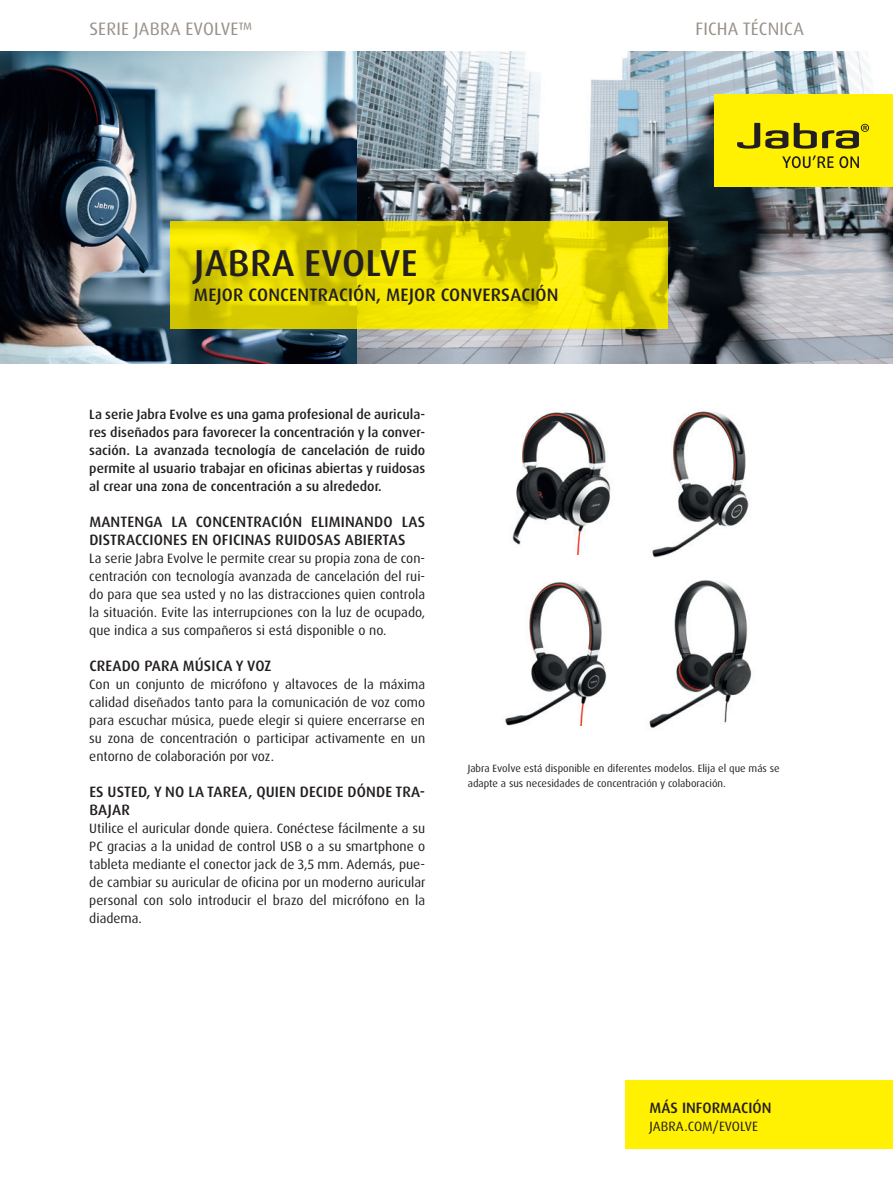
<style>
.page{position:relative;width:893px;height:1187px;background:#fff}
.page>*{position:absolute;margin:0;border:0;box-sizing:border-box;transform-origin:0 0}
.t1{font:500 37.5px "Dax Pro";letter-spacing:.01em;color:#231f20}
.t2{font:500 18px "Dax Pro";letter-spacing:.01em;color:#231f20}
.t3{font:18px "Dax Pro";letter-spacing:.01em;color:#989189}
.t4{font:500 15px/18px "Dax Pro";letter-spacing:.01em;color:#231f20}
.t5{font:13.5px/18px "Dax Pro";color:#231f20;text-align:justify}
.t6{font:500 13.5px/18px "Dax Pro";color:#231f20;text-align:justify}
.t7{font:10.5px/15px "Dax Pro";color:#231f20}
</style>
<div class="page">
<img style="left:0;top:51px;width:893px;height:313px">
<svg style="left:170px;top:221px;width:498px;height:107px;background:#e2d600"></svg>
<div style="left:714px;top:94px;width:179px;height:93px;background:#fff101"></div>
<svg style="left:737px;top:123px;width:51px;height:26px"></svg>
<svg style="left:794px;top:123px;width:75px;height:26px"></svg>
<svg style="left:782px;top:155px;width:51px;height:13px"></svg>
<svg style="left:839px;top:156px;width:20px;height:12px"></svg>
<div style="left:626px;top:1080px;width:267px;height:68px;background:#fff101"></div>
<img style="left:652px;top:411px;width:97px;height:147px">
<img style="left:512px;top:412px;width:99px;height:142px">
<img style="left:505px;top:582px;width:102px;height:143px">
<img style="left:649px;top:580px;width:103px;height:148px">
<h2 class="t3" style="left:89px;top:18px;width:165px">SERIE JABRA EVOLVE™</h2>
<h2 class="t3" style="left:695px;top:18px;width:110px">FICHA TÉCNICA</h2>
<h1 class="t1" style="left:194px;top:238px;width:225px">JABRA EVOLVE</h1>
<h2 class="t2" style="left:194px;top:283px;width:366px">MEJOR CONCENTRACIÓN, MEJOR CONVERSACIÓN</h2>
<p class="t6" style="left:89px;top:405px;width:337px">La serie Jabra Evolve es una gama profesional de auricula&shy;res diseñados para favorecer la concentración y la conver&shy;sación. La avanzada tecnología de cancelación de ruido permite al usuario trabajar en oficinas abiertas y ruidosas al crear una zona de concentración a su alrededor.</p>
<p class="t4" style="left:89px;top:513px;width:337px">MANTENGA LA CONCENTRACIÓN ELIMINANDO LAS<br>DISTRACCIONES EN OFICINAS RUIDOSAS ABIERTAS</p>
<p class="t5" style="left:89px;top:549px;width:337px">La serie Jabra Evolve le permite crear su propia zona de con&shy;centración con tecnología avanzada de cancelación del rui&shy;do para que sea usted y no las distracciones quien controla la situación. Evite las interrupciones con la luz de ocupado, que indica a sus compañeros si está disponible o no.</p>
<p class="t4" style="left:89px;top:657px;width:184px">CREADO PARA MÚSICA Y VOZ</p>
<p class="t5" style="left:89px;top:675px;width:337px">Con un conjunto de micrófono y altavoces de la máxima calidad diseñados tanto para la comunicación de voz como para escuchar música, puede elegir si quiere encerrarse en su zona de concentración o participar activamente en un entorno de colaboración por voz.</p>
<p class="t4" style="left:89px;top:783px;width:337px">ES USTED, Y NO LA TAREA, QUIEN DECIDE DÓNDE TRA-<br>BAJAR</p>
<p class="t5" style="left:89px;top:819px;width:338px">Utilice el auricular donde quiera. Conéctese fácilmente a su PC gracias a la unidad de control USB o a su smartphone o tableta mediante el conector jack de 3,5 mm. Además, pue&shy;de cambiar su auricular de oficina por un moderno auricular personal con solo introducir el brazo del micrófono en la diadema.</p>
<p class="t7" style="left:468px;top:760px;width:314px">Jabra Evolve está disponible en diferentes modelos. Elija el que más se adapte a sus necesidades de concentración y colaboración.</p>
<p class="t4" style="left:649px;top:1098px;width:123px">MÁS INFORMACIÓN</p>
<p class="t5" style="left:649px;top:1116px;width:110px">JABRA.COM/EVOLVE</p>
</div>
